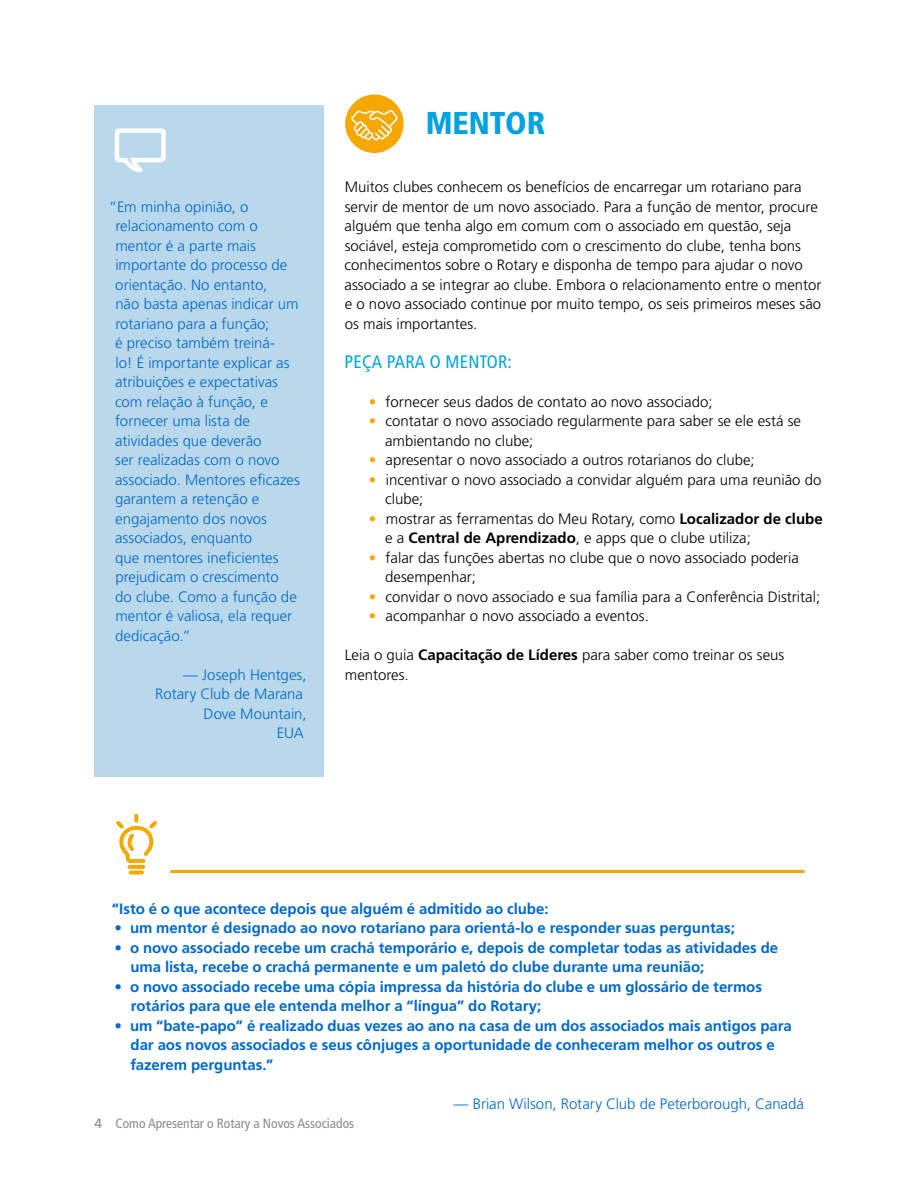
<style>
.page{position:relative;width:918px;height:1188px;background:#fff}
.page>*{position:absolute;margin:0;border:0;box-sizing:border-box;transform-origin:0 0}
.t1{font:900 condensed 31.5px "Frutiger LT Std";color:#00a2e0}
.t2{font:condensed 18px "Frutiger LT Std";letter-spacing:.01em;color:#00a2e0}
.t3{font:300 15px/19.5px "Frutiger LT Std";color:#000}
.t4{font:300 15px/19.5px "Frutiger LT Std";color:#0069c8}
.t5{font:700 15px/19.5px "Frutiger LT Std";letter-spacing:-.005em;color:#0069c8}
.t6{font:condensed 13.5px "Frutiger LT Std";color:#8a8a8d}
.s1{color:#f7a800}
.s2{font-weight:700}
.s3{font-stretch:normal}
</style>
<div class="page">
<div style="left:94px;top:106px;width:230px;height:671px;background:#bad8eb"></div>
<svg style="left:115px;top:128px;width:51px;height:45px"></svg>
<div style="left:345px;top:94px;width:59px;height:59px;background:#f7a800;border-radius:50%"></div>
<hr style="left:170px;top:870px;width:635px;height:3px;background:#f7a800">
<svg style="left:116px;top:814px;width:41px;height:60px"></svg>
<svg style="left:351px;top:110px;width:46px;height:30px"></svg>
<p class="t4" style="left:115px;top:197px;width:186px;text-indent:-6px">“Em minha opinião, o relacionamento com o mentor é a parte mais importante do processo de orientação. No entanto,<br>não basta apenas indicar um rotariano para a função;<br>é preciso também treiná-<br>lo! É importante explicar as atribuições e expectativas com relação à função, e fornecer uma lista de atividades que deverão<br>ser realizadas com o novo associado. Mentores eficazes garantem a retenção e engajamento dos novos associados, enquanto<br>que mentores ineficientes prejudicam o crescimento<br>do clube. Como a função de mentor é valiosa, ela requer dedicação.”</p>
<p class="t4" style="left:155px;top:665px;width:153px;text-align:right">— Joseph Hentges,<br>Rotary Club de Marana<br>Dove Mountain,<br>EUA</p>
<h1 class="t1" style="left:426px;top:104px;width:121px">MENTOR</h1>
<p class="t3" style="left:345px;top:177px;width:479px">Muitos clubes conhecem os benefícios de encarregar um rotariano para servir de mentor de um novo associado. Para a função de mentor, procure alguém que tenha algo em comum com o associado em questão, seja sociável, esteja comprometido com o crescimento do clube, tenha bons conhecimentos sobre o Rotary e disponha de tempo para ajudar o novo associado a se integrar ao clube. Embora o relacionamento entre o mentor e o novo associado continue por muito tempo, os seis primeiros meses são os mais importantes.</p>
<p class="t2" style="left:345px;top:351px;width:169px">PEÇA PARA O MENTOR:</p>
<p class="t3" style="left:369px;top:392px;width:346px"><span class="s1">•</span> fornecer seus dados de contato ao novo associado;</p>
<p class="t3" style="left:385px;top:411px;width:418px;text-indent:-16px"><span class="s1">•</span> contatar o novo associado regularmente para saber se ele está se ambientando no clube;</p>
<p class="t3" style="left:369px;top:450px;width:388px"><span class="s1">•</span> apresentar o novo associado a outros rotarianos do clube;</p>
<p class="t3" style="left:385px;top:470px;width:438px;text-indent:-16px"><span class="s1">•</span> incentivar o novo associado a convidar alguém para uma reunião do clube;</p>
<p class="t3" style="left:385px;top:509px;width:439px;text-indent:-17px"><span class="s1">•</span> mostrar as ferramentas do Meu Rotary, como <span class="s2">Localizador de clube </span>e a <span class="s2">Central de Aprendizado</span>, e apps que o clube utiliza;</p>
<p class="t3" style="left:385px;top:548px;width:415px;text-indent:-17px"><span class="s1">•</span> falar das funções abertas no clube que o novo associado poderia desempenhar;</p>
<p class="t3" style="left:369px;top:587px;width:453px"><span class="s1">•</span> convidar o novo associado e sua família para a Conferência Distrital;</p>
<p class="t3" style="left:369px;top:606px;width:282px"><span class="s1">•</span> acompanhar o novo associado a eventos.</p>
<p class="t3" style="left:345px;top:645px;width:441px">Leia o guia <span class="s2">Capacitação de Líderes</span> para saber como treinar os seus mentores.</p>
<p class="t5" style="left:112px;top:899px;width:438px">“Isto é o que acontece depois que alguém é admitido ao clube:</p>
<p class="t5" style="left:115px;top:918px;width:622px">• um mentor é designado ao novo rotariano para orientá-lo e responder suas perguntas;</p>
<p class="t5" style="left:131px;top:938px;width:649px;text-indent:-16px">• o novo associado recebe um crachá temporário e, depois de completar todas as atividades de uma lista, recebe o crachá permanente e um paletó do clube durante uma reunião;</p>
<p class="t5" style="left:131px;top:977px;width:633px;text-indent:-16px">• o novo associado recebe uma cópia impressa da história do clube e um glossário de termos rotários para que ele entenda melhor a “língua” do Rotary;</p>
<p class="t5" style="left:130px;top:1016px;width:663px;text-indent:-16px">• um “bate-papo” é realizado duas vezes ao ano na casa de um dos associados mais antigos para dar aos novos associados e seus cônjuges a oportunidade de conheceram melhor os outros e fazerem perguntas.”</p>
<p class="t4" style="left:454px;top:1094px;width:352px">— Brian Wilson, Rotary Club de Peterborough, Canadá</p>
<p class="t6" style="left:94px;top:1115px;width:261px"><span class="s3">4</span> Como Apresentar o Rotary a Novos Associados</p>
</div>
